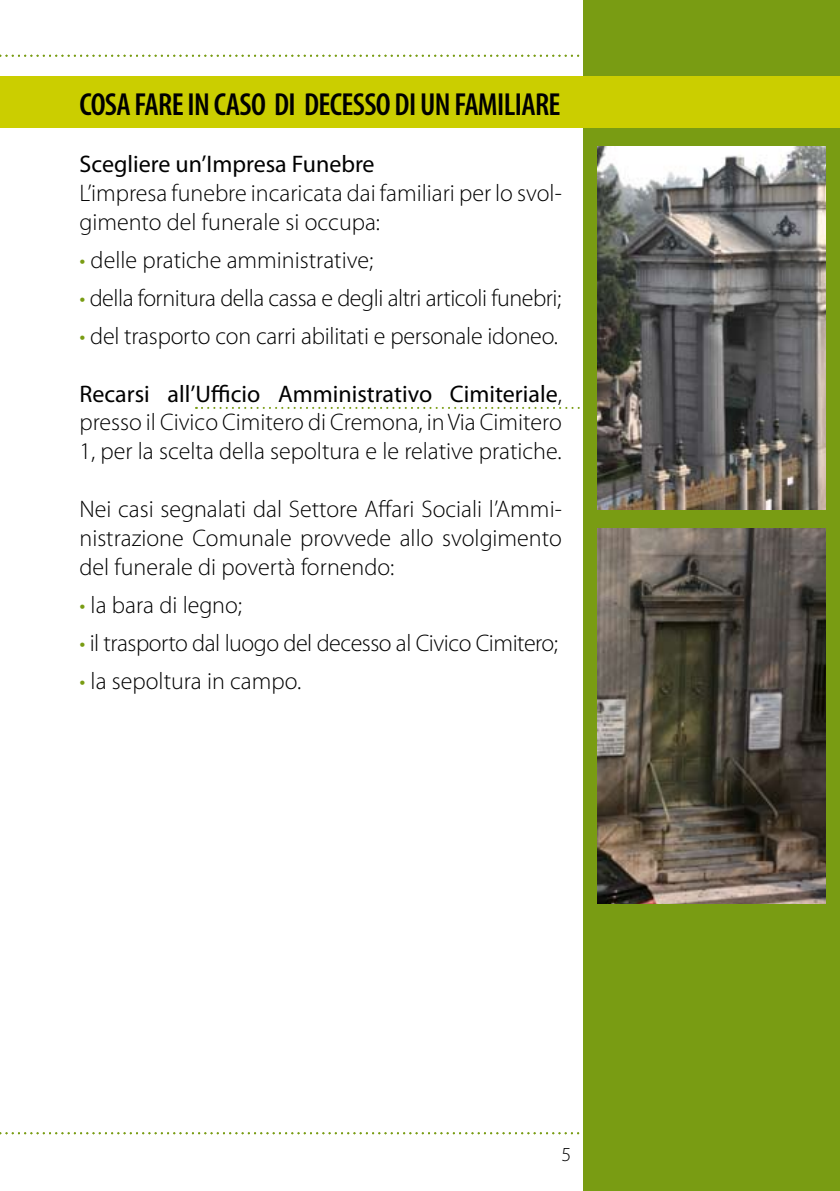
<style>
.page{position:relative;width:840px;height:1191px;background:#fff}
.page>*{position:absolute;margin:0;border:0;box-sizing:border-box;transform-origin:0 0}
.t1{font:600 condensed 32px "Myriad Pro";letter-spacing:-.02em;color:#000}
.t2{font:300 24px/28.8px "Myriad Pro";color:#000;text-align:justify}
.t3{font:300 24px "Myriad Pro";letter-spacing:-.02em;color:#000}
.t4{font:24px "Myriad Pro";color:#000}
.s1{color:#799c13}
.s2{font-weight:400}
</style>
<div class="page">
<div style="left:583px;top:0;width:256px;height:1191px;background:#799c13"></div>
<div style="left:0;top:77px;width:839px;height:51px;background:#cbce00"></div>
<svg style="left:0;top:1132px;width:580px;height:2px"></svg>
<svg style="left:0;top:55px;width:580px;height:2px"></svg>
<svg style="left:196px;top:407px;width:384px;height:2px"></svg>
<img style="left:597px;top:146px;width:228px;height:364px">
<img style="left:597px;top:529px;width:228px;height:374px">
<h1 class="t1" style="left:79px;top:84px;width:482px">COSA FARE IN CASO DI DECESSO DI UN FAMILIARE</h1>
<p class="t4" style="left:79px;top:149px;width:296px">Scegliere un’Impresa Funebre</p>
<p class="t2" style="left:79px;top:178px;width:483px">L’impresa funebre incaricata dai familiari per lo svol&shy;gimento del funerale si occupa:</p>
<p class="t2" style="left:79px;top:245px;width:295px"><span class="s1">•</span> delle pratiche amministrative;</p>
<p class="t3" style="left:79px;top:283px;width:483px"><span class="s1">•</span> della fornitura della cassa e degli altri articoli funebri;</p>
<p class="t2" style="left:79px;top:321px;width:480px"><span class="s1">•</span> del trasporto con carri abilitati e personale idoneo.</p>
<p class="t2" style="left:79px;top:379px;width:483px"><span class="s2">Recarsi all’Ufficio Amministrativo Cimiteriale</span>, presso il Civico Cimitero di Cremona, in Via Cimitero 1, per la scelta della sepoltura e le relative pratiche.</p>
<p class="t2" style="left:79px;top:494px;width:483px">Nei casi segnalati dal Settore Affari Sociali l’Ammi&shy;nistrazione Comunale provvede allo svolgimento del funerale di povertà fornendo:</p>
<p class="t2" style="left:79px;top:590px;width:164px"><span class="s1">•</span> la bara di legno;</p>
<p class="t3" style="left:79px;top:628px;width:480px"><span class="s1">•</span> il trasporto dal luogo del decesso al Civico Cimitero;</p>
<p class="t2" style="left:79px;top:666px;width:223px"><span class="s1">•</span> la sepoltura in campo.</p>
</div>
